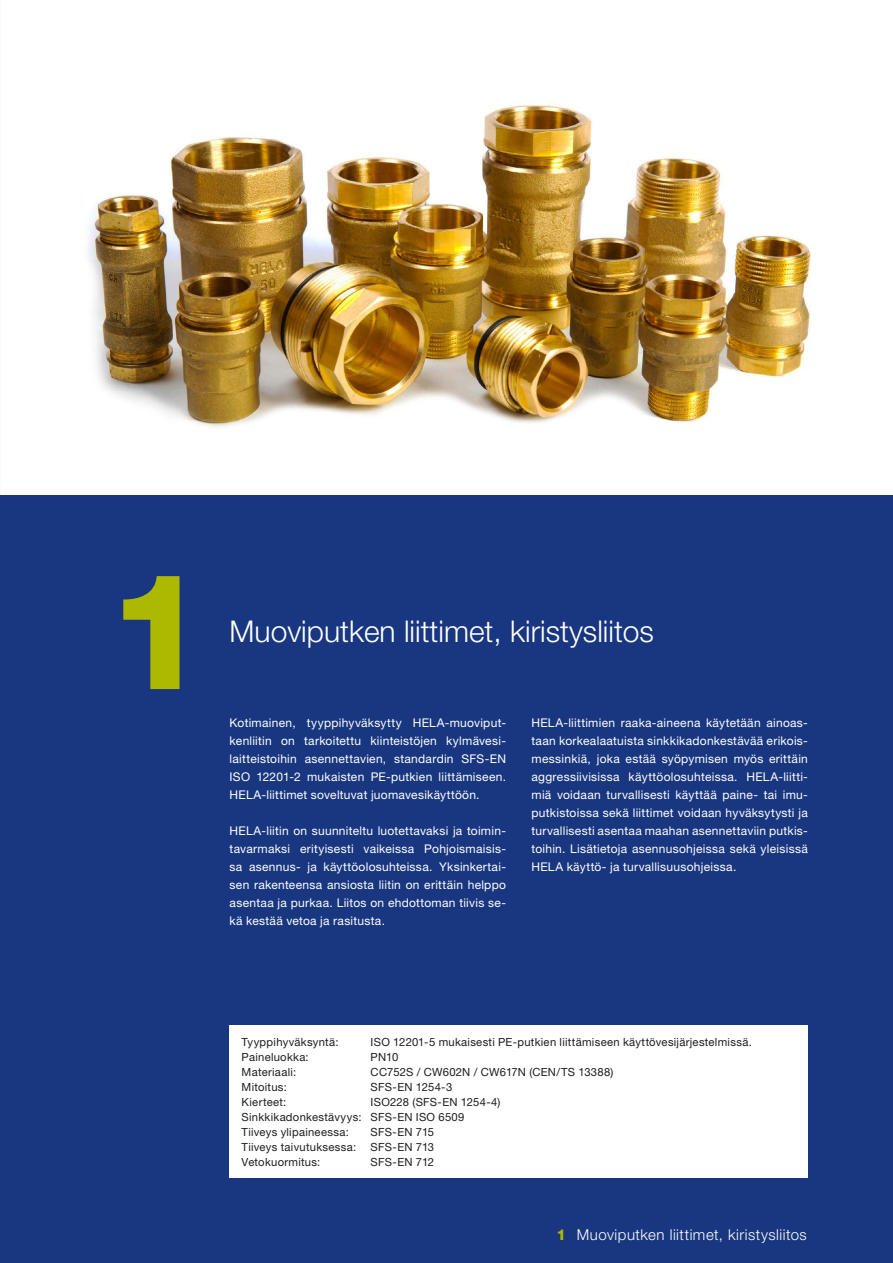
<style>
.page{position:relative;width:893px;height:1263px;background:#fff}
.page>*{position:absolute;margin:0;border:0;box-sizing:border-box;transform-origin:0 0}
.t1{font:800 162px "Helvetica Neue LT Std";color:#acb900}
.t2{font:300 30px "Helvetica Neue LT Std";color:#fff}
.t3{font:300 15px "Helvetica Neue LT Std";letter-spacing:.035em;color:#fff}
.t4{font:12px/18px "Helvetica Neue LT Std";letter-spacing:.025em;color:#fff;text-align:justify}
.t5{font:11.25px/15px "Helvetica Neue LT Std";letter-spacing:.025em;color:#1d1d1b}
.s1{font-weight:800;color:#acb900}
</style>
<div class="page">
<div style="left:0;top:495px;width:893px;height:768px;background:#193780"></div>
<img style="left:88px;top:104px;width:723px;height:324px">
<div style="left:230px;top:1026px;width:578px;height:152px;background:#fff"></div>
<h1 class="t1" style="left:106px;top:535px;width:104px">1</h1>
<h2 class="t2" style="left:230px;top:613px;width:426px">Muoviputken liittimet, kiristysliitos</h2>
<p class="t4" style="left:230px;top:713px;width:278px">Kotimainen, tyyppihyväksytty HELA-muoviput&shy;kenliitin on tarkoitettu kiinteistöjen kylmävesi&shy;laitteistoihin asennettavien, standardin SFS-EN ISO 12201-2 mukaisten PE-putkien liittämiseen.<br>HELA-liittimet soveltuvat juomavesikäyttöön.</p>
<p class="t4" style="left:230px;top:821px;width:278px">HELA-liitin on suunniteltu luotettavaksi ja toimin&shy;tavarmaksi erityisesti vaikeissa Pohjoismaisis&shy;sa asennus- ja käyttöolosuhteissa. Yksinkertai&shy;sen rakenteensa ansiosta liitin on erittäin helppo asentaa ja purkaa. Liitos on ehdottoman tiivis se&shy;kä kestää vetoa ja rasitusta.</p>
<p class="t4" style="left:531px;top:713px;width:278px">HELA-liittimien raaka-aineena käytetään ainoas&shy;taan korkealaatuista sinkkikadonkestävää erikois&shy;messinkiä, joka estää syöpymisen myös erittäin aggressiivisissa käyttöolosuhteissa. HELA-liitti&shy;miä voidaan turvallisesti käyttää paine- tai imu&shy;putkistoissa sekä liittimet voidaan hyväksytysti ja turvallisesti asentaa maahan asennettaviin putkis&shy;toihin. Lisätietoja asennusohjeissa sekä yleisissä HELA käyttö- ja turvallisuusohjeissa.</p>
<p class="t5" style="left:242px;top:1034px;width:98px">Tyyppihyväksyntä:</p>
<p class="t5" style="left:371px;top:1034px;width:383px">ISO 12201-5 mukaisesti PE-putkien liittämiseen käyttövesijärjestelmissä.</p>
<p class="t5" style="left:242px;top:1049px;width:69px">Paineluokka:</p>
<p class="t5" style="left:371px;top:1049px;width:29px">PN10</p>
<p class="t5" style="left:242px;top:1064px;width:56px">Materiaali:</p>
<p class="t5" style="left:371px;top:1064px;width:244px">CC752S / CW602N / CW617N (CEN/TS 13388)</p>
<p class="t5" style="left:242px;top:1079px;width:47px">Mitoitus:</p>
<p class="t5" style="left:371px;top:1079px;width:83px">SFS-EN 1254-3</p>
<p class="t5" style="left:242px;top:1094px;width:46px">Kierteet:</p>
<p class="t5" style="left:242px;top:1094px;width:260px;text-indent:129px">ISO228 (SFS-EN 1254-4)<br>Sinkkikadonkestävyys: SFS-EN ISO 6509<br>Tiiveys ylipaineessa:</p>
<p class="t5" style="left:371px;top:1124px;width:65px">SFS-EN 715</p>
<p class="t5" style="left:242px;top:1139px;width:116px">Tiiveys taivutuksessa:</p>
<p class="t5" style="left:371px;top:1139px;width:65px">SFS-EN 713</p>
<p class="t5" style="left:242px;top:1154px;width:80px">Vetokuormitus:</p>
<p class="t5" style="left:371px;top:1154px;width:65px">SFS-EN 712</p>
<p class="t3" style="left:556px;top:1226px;width:252px"><span class="s1">1</span> Muoviputken liittimet, kiristysliitos</p>
</div>
